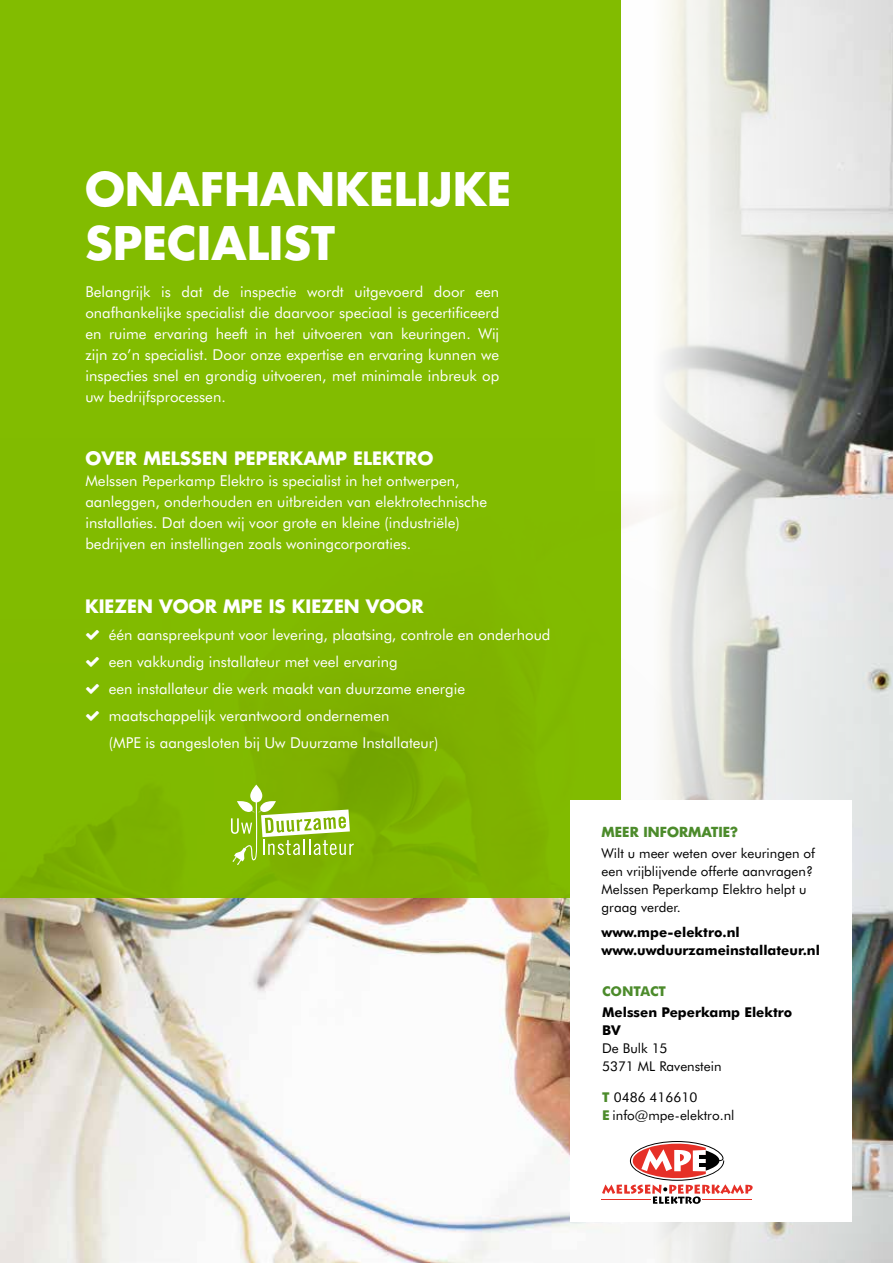
<style>
.page{position:relative;width:893px;height:1263px;background:#fff}
.page>*{position:absolute;margin:0;border:0;box-sizing:border-box;transform-origin:0 0}
.t1{font:700 45px/54px "Futura";color:#fff}
.t2{font:700 18px "Futura";color:#fff}
.t3{font:15px/21px "Futura BT";color:#fff}
.t4{font:13.5px/18px "Futura BT";color:#000}
.t5{font:700 13.5px/18px "Futura BT";color:#000}
.t6{font:700 13.5px "Futura";color:#4c8b2b}
.t7{font:700 13.5px "Futura BT";color:#4c8b2b}
.s1{font-weight:700;color:#4c8b2b}
</style>
<div class="page">
<img style="left:0;top:897px;width:621px;height:366px">
<img style="left:621px;top:0;width:272px;height:1263px">
<div style="left:0;top:0;width:621px;height:897px;background:#82bc00"></div>
<svg style="left:231px;top:785px;width:123px;height:80px"></svg>
<div style="left:570px;top:800px;width:281px;height:421px;background:#fff"></div>
<svg style="left:602px;top:1141px;width:151px;height:63px"></svg>
<h1 class="t1" style="left:85px;top:161px;width:428px">ONAFHANKELIJKE<br>SPECIALIST</h1>
<p class="t3" style="left:85px;top:281px;width:415px;text-align:justify">Belangrijk is dat de inspectie wordt uitgevoerd door een onafhankelijke specialist die daarvoor speciaal is gecertificeerd en ruime ervaring heeft in het uitvoeren van keuringen. Wij zijn zo’n specialist. Door onze expertise en ervaring kunnen we inspecties snel en grondig uitvoeren, met minimale inbreuk op uw bedrijfsprocessen.</p>
<p class="t2" style="left:85px;top:446px;width:349px">OVER MELSSEN PEPERKAMP ELEKTRO</p>
<p class="t3" style="left:85px;top:470px;width:403px">Melssen Peperkamp Elektro is specialist in het ontwerpen, aanleggen, onderhouden en uitbreiden van elektrotechnische installaties. Dat doen wij voor grote en kleine (industriële) bedrijven en instellingen zoals woningcorporaties.</p>
<p class="t2" style="left:85px;top:594px;width:340px">KIEZEN VOOR MPE IS KIEZEN VOOR</p>
<p class="t3" style="left:109px;top:621px;width:443px;line-height:27px">één aanspreekpunt voor levering, plaatsing, controle en onderhoud een vakkundig installateur met veel ervaring<br>een installateur die werk maakt van duurzame energie maatschappelijk verantwoord ondernemen<br>(MPE is aangesloten bij Uw Duurzame Installateur)</p>
<p class="t6" style="left:602px;top:822px;width:138px">MEER INFORMATIE?</p>
<p class="t4" style="left:602px;top:844px;width:215px">Wilt u meer weten over keuringen of een vrijblijvende offerte aanvragen?<br>Melssen Peperkamp Elektro helpt u graag verder.</p>
<p class="t5" style="left:602px;top:923px;width:220px">www.mpe-elektro.nl www.uwduurzameinstallateur.nl</p>
<p class="t7" style="left:602px;top:983px;width:65px">Contact</p>
<p class="t5" style="left:602px;top:1003px;width:192px">Melssen Peperkamp Elektro<br>BV</p>
<p class="t4" style="left:602px;top:1039px;width:121px">De Bulk 15<br>5371 ML Ravenstein</p>
<p class="t4" style="left:602px;top:1088px;width:134px"><span class="s1">T</span> 0486 416610<br><span class="s1">E</span> info@mpe-elektro.nl</p>
</div>
